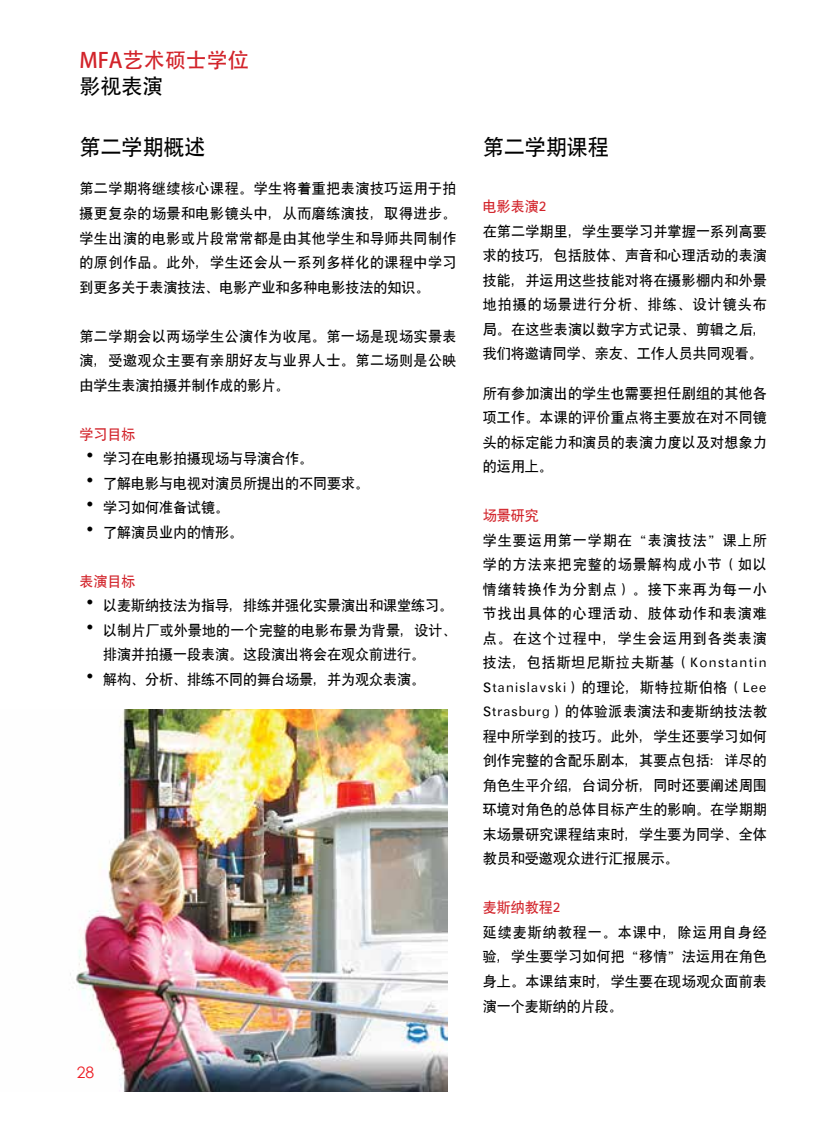
<style>
.page{position:relative;width:834px;height:1122px;background:#fff}
.page>*{position:absolute;margin:0;border:0;box-sizing:border-box;transform-origin:0 0}
.t1{font:21px "SIL Hei Med Jian";color:#000}
.t2{font:21px "Adobe Heiti Std";color:#d2232a}
.t3{font:21px "Adobe Heiti Std";color:#000}
.t4{font:15.75px "Century Gothic";color:#ed1c24}
.t5{font:14px/24.5px "SIL Hei Med Jian";letter-spacing:.01em;color:#000;text-align:justify}
.t6{font:14px "SIL Hei Med Jian";color:#d2232a}
.s1{color:#d2232a}
.s2{font-family:"Adobe Heiti Std";font-size:21px}
</style>
<div class="page">
<img style="left:70px;top:709px;width:377px;height:382px">
<h1 class="t2" style="left:79px;top:47px;width:171px">MFA艺术硕士学位</h1>
<h1 class="t3" style="left:79px;top:74px;width:85px">影视表演</h1>
<h1 class="t1" style="left:79px;top:133px;width:128px">第二学期概述</h1>
<p class="t5" style="left:79px;top:175px;width:378px">第二学期将继续核心课程。学生将着重把表演技巧运用于拍摄更复杂的场景和电影镜头中，从而磨练演技，取得进步。学生出演的电影或片段常常都是由其他学生和导师共同制作的原创作品。此外，学生还会从一系列多样化的课程中学习到更多关于表演技法、电影产业和多种电影技法的知识。</p>
<p class="t5" style="left:79px;top:322px;width:378px">第二学期会以两场学生公演作为收尾。第一场是现场实景表演，受邀观众主要有亲朋好友与业界人士。第二场则是公映由学生表演拍摄并制作成的影片。</p>
<p class="t5" style="left:79px;top:420px;width:291px;text-align:left"><span class="s1">学习目标<br></span><span class="s2">·</span> 学习在电影拍摄现场与导演合作。<br><span class="s2">·</span> 了解电影与电视对演员所提出的不同要求。<span class="s2">·</span> 学习如何准备试镜。<br><span class="s2">·</span> 了解演员业内的情形。</p>
<p class="t6" style="left:79px;top:571px;width:57px">表演目标</p>
<p class="t5" style="left:79px;top:592px;width:375px"><span class="s2">·</span> 以麦斯纳技法为指导，排练并强化实景演出和课堂练习。</p>
<p class="t5" style="left:79px;top:616px;width:378px"><span class="s2">·</span> 以制片厂或外景地的一个完整的电影布景为背景，设计、</p>
<p class="t5" style="left:103px;top:641px;width:324px">排演并拍摄一段表演。这段演出将会在观众前进行。</p>
<p class="t5" style="left:79px;top:665px;width:347px"><span class="s2">·</span> 解构、分析、排练不同的舞台场景，并为观众表演。</p>
<p class="t4" style="left:77px;top:1062px;width:19px">28</p>
<h1 class="t1" style="left:482px;top:133px;width:127px">第二学期课程</h1>
<p class="t6" style="left:482px;top:197px;width:65px">电影表演2</p>
<p class="t5" style="left:482px;top:217px;width:285px">在第二学期里，学生要学习并掌握一系列高要求的技巧，包括肢体、声音和心理活动的表演技能，并运用这些技能对将在摄影棚内和外景地拍摄的场景进行分析、排练、设计镜头布局。在这些表演以数字方式记录、剪辑之后，我们将邀请同学、亲友、工作人员共同观看。</p>
<p class="t5" style="left:482px;top:379px;width:285px">所有参加演出的学生也需要担任剧组的其他各项工作。本课的评价重点将主要放在对不同镜头的标定能力和演员的表演力度以及对想象力的运用上。</p>
<p class="t6" style="left:482px;top:506px;width:57px">场景研究</p>
<p class="t5" style="left:482px;top:526px;width:286px">学生要运用第一学期在“表演技法”课上所学的方法来把完整的场景解构成小节（如以情绪转换作为分割点）。接下来再为每一小节找出具体的心理活动、肢体动作和表演难点。在这个过程中，学生会运用到各类表演技法，包括斯坦尼斯拉夫斯基（Konstantin Stanislavski）的理论，斯特拉斯伯格（Lee Strasburg）的体验派表演法和麦斯纳技法教程中所学到的技巧。此外，学生还要学习如何创作完整的含配乐剧本，其要点包括：详尽的角色生平介绍，台词分析，同时还要阐述周围环境对角色的总体目标产生的影响。在学期期末场景研究课程结束时，学生要为同学、全体教员和受邀观众进行汇报展示。</p>
<p class="t6" style="left:482px;top:898px;width:79px">麦斯纳教程2</p>
<p class="t5" style="left:482px;top:918px;width:285px">延续麦斯纳教程一。本课中，除运用自身经验，学生要学习如何把“移情”法运用在角色身上。本课结束时，学生要在现场观众面前表演一个麦斯纳的片段。</p>
</div>
